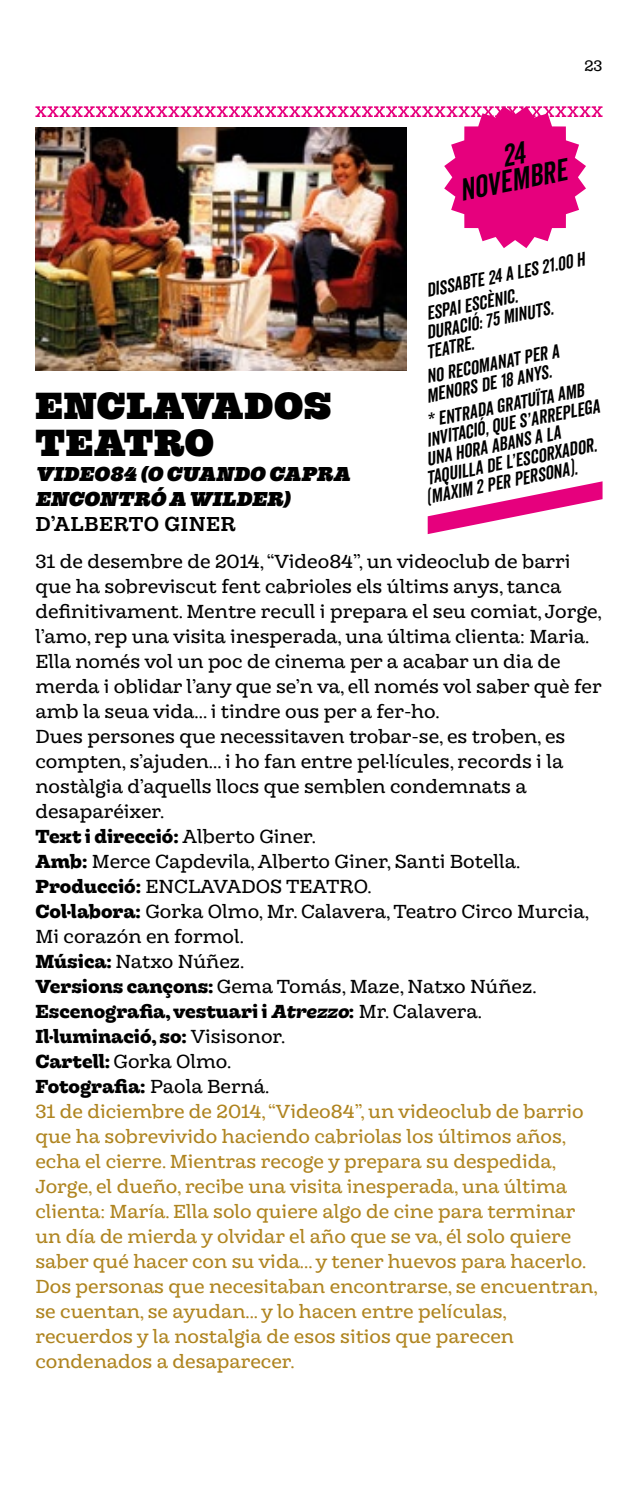
<style>
.page{position:relative;width:638px;height:1489px;background:#fff}
.page>*{position:absolute;margin:0;border:0;box-sizing:border-box;transform-origin:0 0}
.t1{font:800 37.5px/37.5px "Hernandez Niu";letter-spacing:.02em;color:#000}
.t2{font:italic 30px/25px "Veneer Clean";color:#000;text-align:center}
.t3{font:italic 800 20px/25px "Hernandez Niu";letter-spacing:.02em;color:#000}
.t4{font:700 20px "Hernandez Niu";letter-spacing:.02em;color:#000}
.t5{font:18.75px/25px "Hernandez Niu";color:#000}
.t6{font:italic 18.75px/23.2px "Veneer Clean";color:#000}
.t7{font:15px "Hernandez Niu";color:#000}
.s1{font-weight:800}
.s2{font-weight:800;font-style:italic}
.s3{color:#af841f}
</style>
<div class="page">
<img style="left:35px;top:248px;width:371px;height:123px">
<svg style="left:428px;top:481px;width:174px;height:53px"></svg>
<img style="left:35px;top:106px;width:567px;height:142px">
<h1 class="t1" style="left:35px;top:388px;width:298px">ENCLAVADOS<br>TEATRO</h1>
<p class="t3" style="left:35px;top:462px;width:316px">VIDEO84 (O CUANDO CAPRA<br>ENCONTRÓ A WILDER)</p>
<p class="t4" style="left:35px;top:512px;width:202px">D’ALBERTO GINER</p>
<p class="t7" style="left:584px;top:56px;width:20px">23</p>
<h2 class="t2" style="left:452px;top:153px;width:110px;rotate:-11deg">24<br>NOVEMBRE</h2>
<p class="t6" style="left:420px;top:279px;width:167px;rotate:-11deg">dissabte 24 a LES 21.00 h<br>Espai Escènic.</p>
<p class="t6" style="left:421px;top:324px;width:134px;line-height:19px;rotate:-11deg">DURACIÓ: 75 MINUTS.<br>TEATRE.</p>
<p class="t6" style="left:421px;top:368px;width:140px;line-height:18.8px;rotate:-11deg">no recomanat per a menors de 18 anys.</p>
<p class="t6" style="left:424px;top:409px;width:162px;rotate:-11deg">* entrada gratuïta amb</p>
<p class="t6" style="left:424px;top:428px;width:178px;rotate:-11deg">invitació, que s’arreplega</p>
<p class="t6" style="left:424px;top:447px;width:138px;rotate:-11deg">una hora abans A la</p>
<p class="t6" style="left:424px;top:466px;width:175px;rotate:-11deg">taquilla de L’Escorxador.</p>
<p class="t6" style="left:424px;top:485px;width:155px;rotate:-11deg">(màxim 2 per persona).</p>
<p class="t5" style="left:35px;top:548px;width:568px">31 de desembre de 2014, “Video84”, un videoclub de barri que ha sobreviscut fent cabrioles els últims anys, tanca definitivament. Mentre recull i prepara el seu comiat, Jorge, l’amo, rep una visita inesperada, una última clienta: Maria.<br>Ella només vol un poc de cinema per a acabar un dia de merda i oblidar l’any que se’n va, ell només vol saber què fer amb la seua vida... i tindre ous per a fer-ho.<br>Dues persones que necessitaven trobar-se, es troben, es compten, s’ajuden... i ho fan entre pel·lícules, records i la nostàlgia d’aquells llocs que semblen condemnats a desaparéixer.<br><span class="s1">Text i direcció:</span> Alberto Giner.<br><span class="s1">Amb:</span> Merce Capdevila, Alberto Giner, Santi Botella.<br><span class="s1">Producció:</span> ENCLAVADOS TEATRO.<br><span class="s1">Col·labora:</span> Gorka Olmo, Mr. Calavera, Teatro Circo Murcia, Mi corazón en formol.<br><span class="s1">Música:</span> Natxo Núñez.<br><span class="s1">Versions cançons:</span> Gema Tomás, Maze, Natxo Núñez.<br><span class="s1">Escenografia, vestuari i</span> <span class="s2">Atrezzo</span><span class="s1">:</span> Mr. Calavera.<br><span class="s1">Il·luminació, so:</span> Visisonor.<br><span class="s1">Cartell:</span> Gorka Olmo.<br><span class="s1">Fotografia:</span> Paola Berná.<br><span class="s3">31 de diciembre de 2014, “Video84”, un videoclub de barrio que ha sobrevivido haciendo cabriolas los últimos años, echa el cierre. Mientras recoge y prepara su despedida, Jorge, el dueño, recibe una visita inesperada, una última clienta: María. Ella solo quiere algo de cine para terminar un día de mierda y olvidar el año que se va, él solo quiere saber qué hacer con su vida... y tener huevos para hacerlo.<br>Dos personas que necesitaban encontrarse, se encuentran, se cuentan, se ayudan... y lo hacen entre películas, recuerdos y la nostalgia de esos sitios que parecen condenados a desaparecer.</span></p>
</div>
